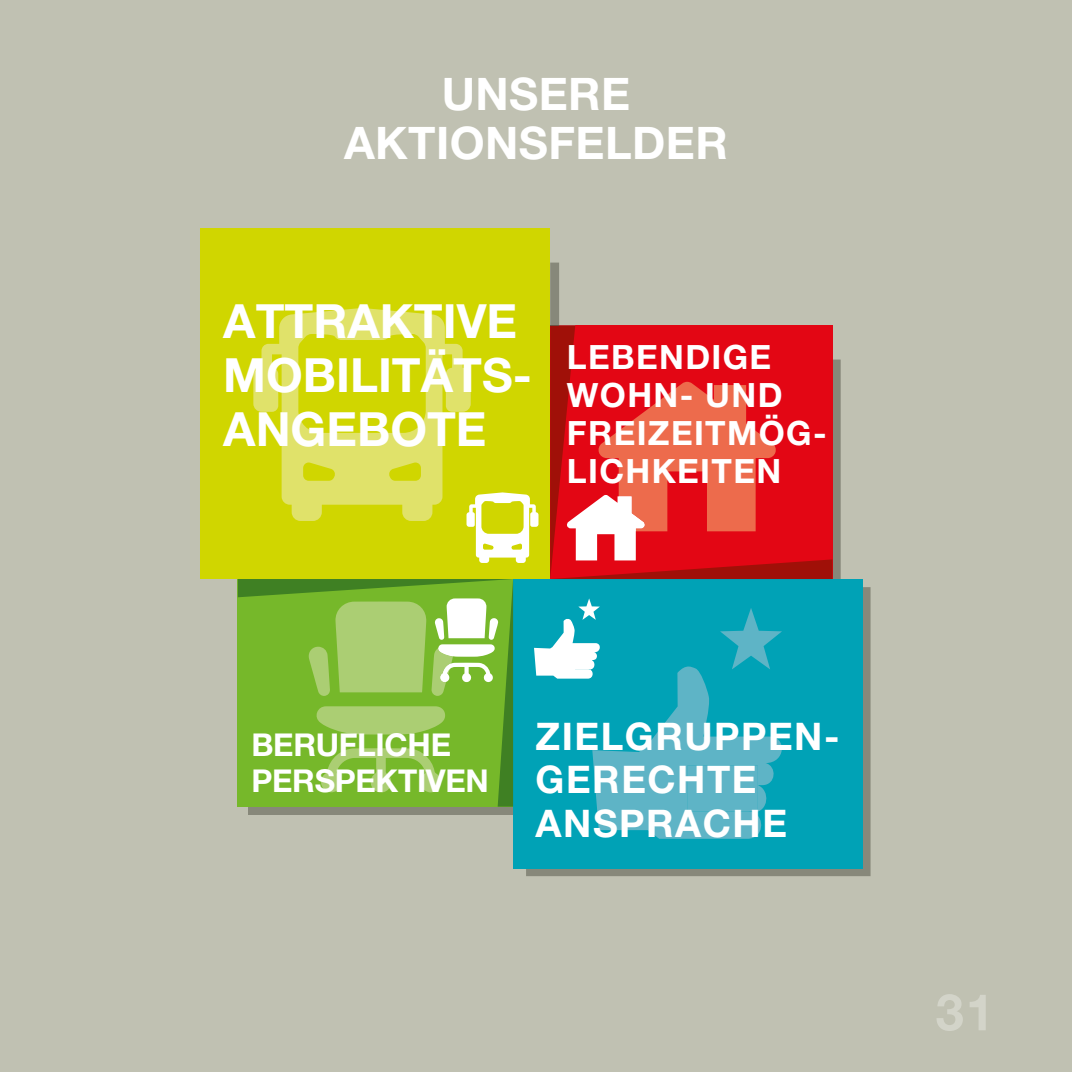
<style>
.page{position:relative;width:1072px;height:1072px;background:#fff}
.page>*{position:absolute;margin:0;border:0;box-sizing:border-box;transform-origin:0 0}
.t1{font:700 50.75px "Helvetica Neue LT Pro";color:#d3d4c9}
.t2{font:700 47.25px/53.9px "Helvetica Neue LT Pro";color:#fff}
.t3{font:700 44.98px/49px "Helvetica Neue LT Pro";letter-spacing:.01em;color:#fff;text-align:center}
.t4{font:700 38.15px/43.6px "Helvetica Neue LT Pro";letter-spacing:.04em;color:#fff}
.t5{font:700 33.43px/38.3px "Helvetica Neue LT Pro";letter-spacing:.04em;color:#fff}
.t6{font:700 31.5px/36.1px "Helvetica Neue LT Pro";letter-spacing:-.01em;color:#fff}
</style>
<div class="page">
<div style="left:0;top:0;width:15px;height:1071px;background:#c0c1b2"></div>
<div style="left:15px;top:0;width:1056px;height:1071px;background:#c0c1b2"></div>
<svg style="left:526px;top:587px;width:344px;height:289px;background:#768b81"></svg>
<div style="left:248px;top:806px;width:265px;height:8px;background:#87887a"></div>
<div style="left:201px;top:228px;width:349px;height:351px;background:#d0d600"></div>
<div style="left:513px;top:579px;width:349px;height:289px;background:#00a2b6"></div>
<svg style="left:466px;top:492px;width:72px;height:71px"></svg>
<svg style="left:238px;top:579px;width:275px;height:227px;background:#85bc44"></svg>
<svg style="left:253px;top:308px;width:218px;height:213px"></svg>
<svg style="left:550px;top:262px;width:290px;height:317px"></svg>
<svg style="left:534px;top:598px;width:248px;height:240px"></svg>
<h3 class="t3" style="left:344px;top:68px;width:385px">UNSERE<br>AKTIONSFELDER</h3>
<h2 class="t2" style="left:223px;top:293px;width:310px">ATTRAKTIVE<br>MOBILITÄTS-<br>ANGEBOTE</h2>
<p class="t5" style="left:567px;top:337px;width:261px">LEBENDIGE<br>WOHN- UND<br>FREIZEITMÖG-<br>LICHKEITEN</p>
<p class="t6" style="left:251px;top:726px;width:239px">BERUFLICHE<br>PERSPEKTIVEN</p>
<p class="t4" style="left:535px;top:713px;width:305px">ZIELGRUPPEN-<br>GERECHTE<br>ANSPRACHE</p>
<h1 class="t1" style="left:935px;top:980px;width:60px">31</h1>
</div>
